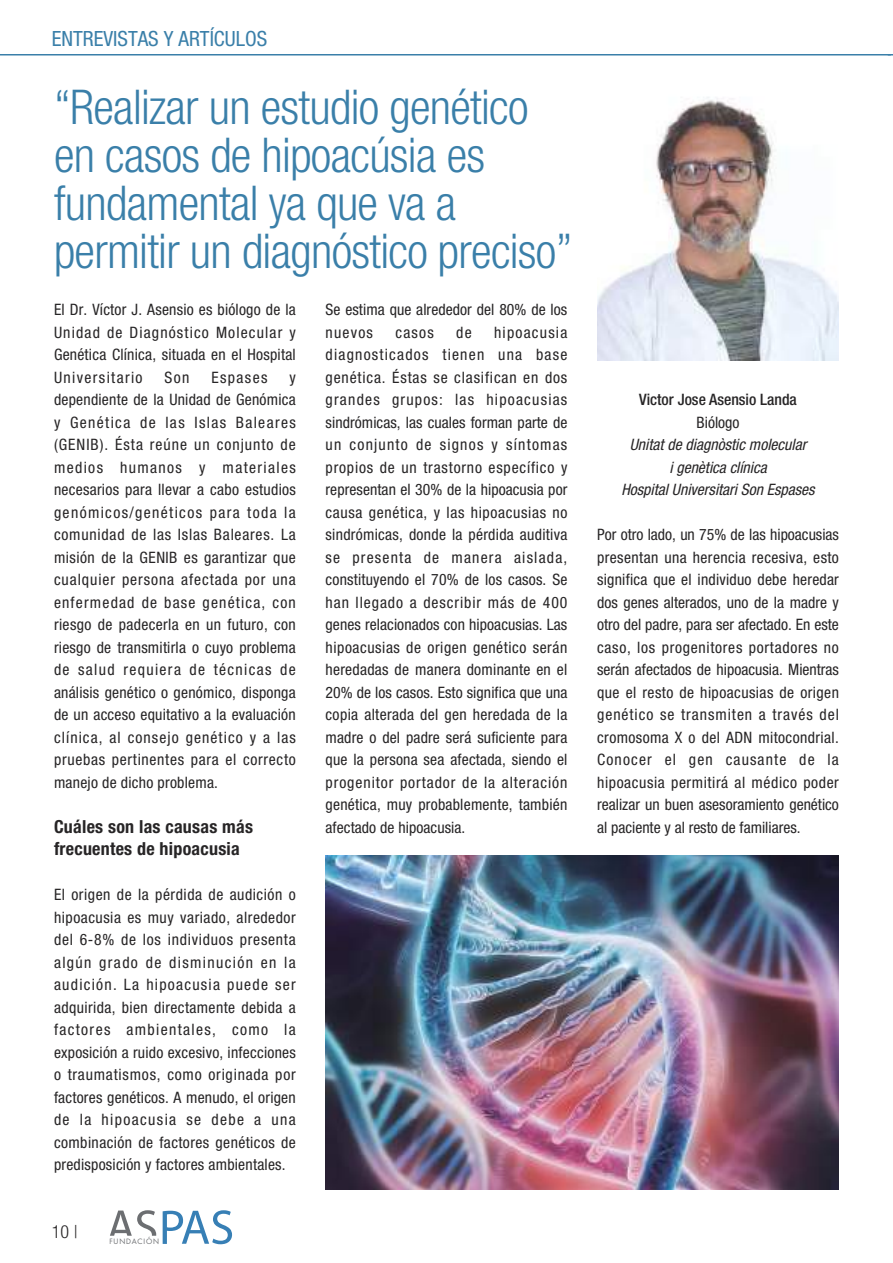
<style>
.page{position:relative;width:893px;height:1263px;background:#fff}
.page>*{position:absolute;margin:0;border:0;box-sizing:border-box;transform-origin:0 0}
.t1{font:300 condensed 48px/48px "Helvetica Neue LT Std";letter-spacing:-.015em;color:#3a7fa9}
.t2{font:condensed 21px "Helvetica Neue LT Std";color:#3a7fa9}
.t3{font:700 condensed 18px/22.5px "Helvetica Neue LT Std";letter-spacing:.015em;color:#272526}
.t4{font:300 condensed 18px "Helvetica Neue LT Std";color:#272526}
.t5{font:condensed 15.75px/22.5px "Helvetica Neue LT Std";letter-spacing:.015em;color:#272526;text-align:justify}
.t6{font:italic condensed 15.75px/22.5px "Helvetica Neue";color:#272526;text-align:center}
.t7{font:500 condensed 15.75px "Helvetica Neue";color:#272526}
.t8{font:condensed 15.75px "Helvetica Neue LT Std";letter-spacing:.085em;color:#272526}
.t9{font:7.2px "Futura";letter-spacing:.11em;color:#6c6e71}
</style>
<div class="page">
<svg style="left:110px;top:1210px;width:46px;height:26px"></svg>
<svg style="left:163px;top:1210px;width:69px;height:34px"></svg>
<hr style="left:0;top:54px;width:891px;height:2px;background:#3a7fa9">
<img style="left:597px;top:97px;width:242px;height:263px">
<img style="left:326px;top:855px;width:513px;height:335px">
<h2 class="t2" style="left:52px;top:31px;width:217px">ENTREVISTAS Y ARTÍCULOS</h2>
<h1 class="t1" style="left:54px;top:89px;width:520px">“Realizar un estudio genético en casos de hipoacúsia es fundamental ya que va a permitir un diagnóstico preciso”</h1>
<p class="t5" style="left:54px;top:300px;width:243px">El Dr. Víctor J. Asensio es biólogo de la Unidad de Diagnóstico Molecular y Genética Clínica, situada en el Hospital Universitario</p>
<p class="t5" style="left:326px;top:300px;width:243px">Se estima que alrededor del 80% de los nuevos</p>
<p class="t5" style="left:326px;top:322px;width:243px;text-indent:169px">hipoacusia diagnosticados tienen una base genética. Éstas se clasifican en dos grandes grupos: las hipoacusias sindrómicas, las cuales forman parte de un conjunto de signos y síntomas propios de un trastorno específico y representan el 30% de la hipoacusia por causa genética, y las hipoacusias no sindrómicas, donde la pérdida auditiva se presenta de manera aislada, constituyendo el 70% de los casos. Se han llegado a describir más de 400 genes relacionados con hipoacusias. Las hipoacusias de origen genético serán heredadas de manera dominante en el 20% de los casos. Esto significa que una copia alterada del gen heredada de la madre o del padre será suficiente para que la persona sea afectada, siendo el progenitor portador de la alteración genética, muy probablemente, también afectado de hipoacusia.</p>
<p class="t5" style="left:395px;top:322px;width:40px">casos</p>
<p class="t5" style="left:456px;top:322px;width:17px">de</p>
<p class="t5" style="left:165px;top:367px;width:26px">Son</p>
<p class="t8" style="left:211px;top:371px;width:57px">Espases</p>
<p class="t5" style="left:54px;top:367px;width:243px;text-indent:235px">y dependiente de la Unidad de Genómica y Genética de las Islas Baleares (GENIB). Ésta reúne un conjunto de medios humanos y materiales necesarios para llevar a cabo estudios genómicos/genéticos para toda la comunidad de las Islas Baleares. La misión de la GENIB es garantizar que cualquier persona afectada por una enfermedad de base genética, con riesgo de padecerla en un futuro, con riesgo de transmitirla o cuyo problema de salud requiera de técnicas de análisis genético o genómico, disponga de un acceso equitativo a la evaluación clínica, al consejo genético y a las pruebas pertinentes para el correcto manejo de dicho problema.</p>
<p class="t3" style="left:54px;top:817px;width:201px">Cuáles son las causas más frecuentes de hipoacusia</p>
<p class="t5" style="left:54px;top:885px;width:243px">El origen de la pérdida de audición o hipoacusia es muy variado, alrededor del 6-8% de los individuos presenta algún grado de disminución en la audición. La hipoacusia puede ser adquirida, bien directamente debida a factores ambientales, como la exposición a ruido excesivo, infecciones o traumatismos, como originada por factores genéticos. A menudo, el origen de la hipoacusia se debe a una combinación de factores genéticos de predisposición y factores ambientales.</p>
<p class="t4" style="left:52px;top:1225px;width:28px">10 |</p>
<p class="t9" style="left:109px;top:1238px;width:51px">FUNDACIÓN</p>
<p class="t7" style="left:639px;top:394px;width:159px">Victor Jose Asensio Landa</p>
<p class="t5" style="left:697px;top:412px;width:44px">Biólogo</p>
<p class="t6" style="left:621px;top:435px;width:198px">Unitat de diagnòstic molecular igenètica clínica<br>HospitalUniversitariSon Espases</p>
<p class="t5" style="left:597px;top:525px;width:243px">Por otro lado, un 75% de las hipoacusias presentan una herencia recesiva, esto significa que el individuo debe heredar dos genes alterados, uno de la madre y otro del padre, para ser afectado. En este caso, los progenitores portadores no serán afectados de hipoacusia. Mientras que el resto de hipoacusias de origen genético se transmiten a través del cromosoma X o del ADN mitocondrial.<br>Conocer el gen causante de la hipoacusia permitirá al médico poder realizar un buen asesoramiento genético al paciente y al resto de familiares.</p>
</div>
